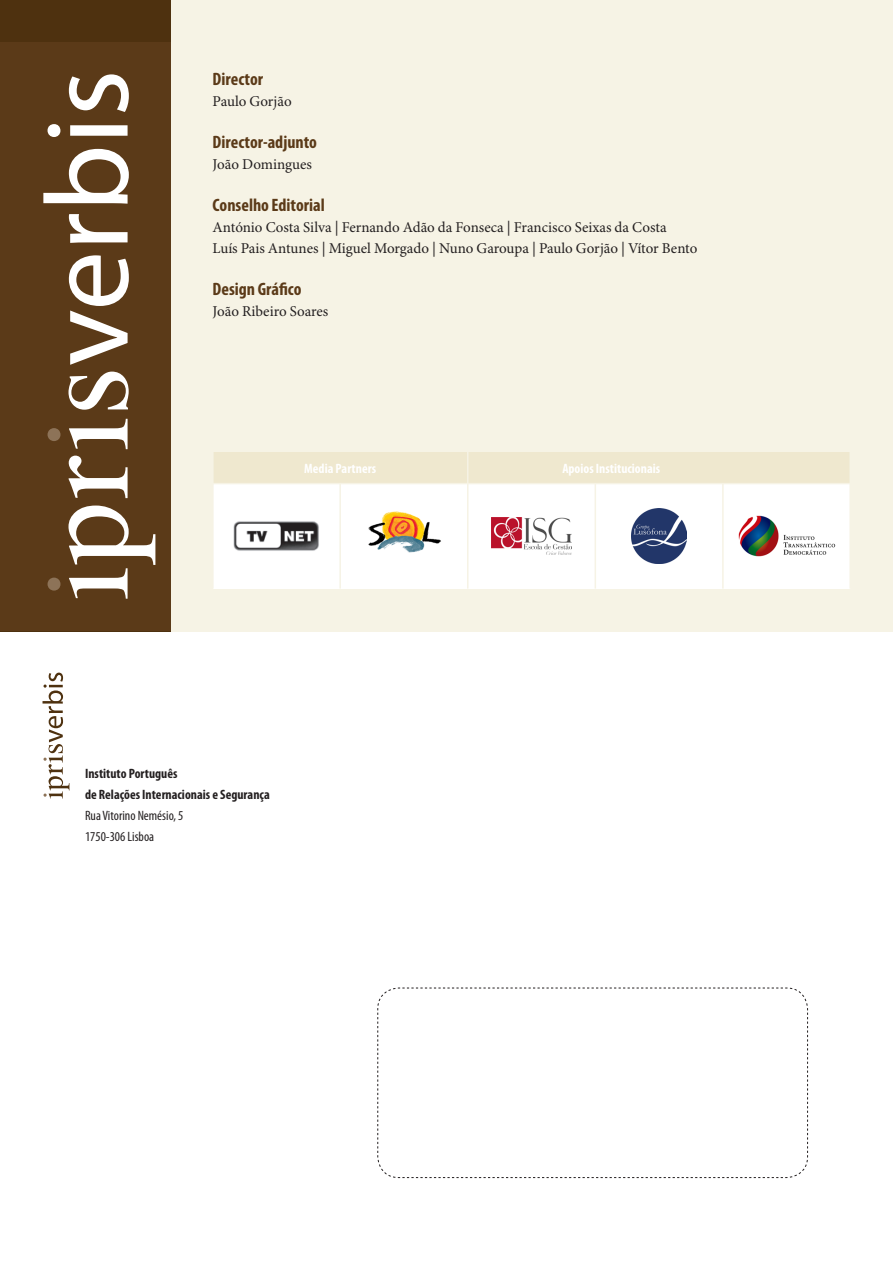
<style>
.page{position:relative;width:893px;height:1263px;background:#fff}
.page>*{position:absolute;margin:0;border:0;box-sizing:border-box;transform-origin:0 0}
.Parágrafo_inicial{font:700 condensed 18px "Myriad Pro";color:#5b3a18}
.Parágrafo_inicial-2{font:15px "Minion Pro";color:#231f20}
.t1{font:700 condensed 13.65px "Myriad Pro";color:#231f20}
.t2{font:condensed 13.65px "Myriad Pro";color:#231f20}
.t3{font:700 condensed 13.65px "Myriad Pro";color:#fff}
</style>
<div class="page">
<div style="left:0;top:0;width:893px;height:631px;background:#f6f3e5"></div>
<div style="left:213px;top:452px;width:637px;height:32px;background:#efe8cf"></div>
<div style="left:0;top:0;width:170px;height:631px;background:#4e310f"></div>
<svg style="left:377px;top:987px;width:431px;height:191px"></svg>
<svg style="left:43px;top:673px;width:26px;height:126px"></svg>
<div style="left:213px;top:484px;width:637px;height:105px;background:#fff"></div>
<img style="left:233px;top:521px;width:86px;height:30px">
<hr style="left:339px;top:484px;width:2px;height:105px;background:#f6f3e5">
<hr style="left:595px;top:484px;width:1px;height:105px;background:#f6f3e5">
<hr style="left:722px;top:484px;width:2px;height:105px;background:#f6f3e5">
<img style="left:492px;top:518px;width:79px;height:36px">
<img style="left:631px;top:508px;width:56px;height:56px">
<img style="left:738px;top:515px;width:98px;height:42px">
<hr style="left:213px;top:483px;width:637px;height:1px;background:#f6f3e5">
<div style="left:0;top:43px;width:170px;height:588px;background:#5b3a18"></div>
<svg style="left:48px;top:578px;width:13px;height:13px"></svg>
<svg style="left:68px;top:505px;width:87px;height:94px"></svg>
<svg style="left:69px;top:456px;width:59px;height:42px"></svg>
<svg style="left:48px;top:428px;width:13px;height:13px"></svg>
<svg style="left:69px;top:419px;width:59px;height:30px"></svg>
<svg style="left:69px;top:372px;width:60px;height:38px"></svg>
<svg style="left:69px;top:255px;width:60px;height:110px"></svg>
<svg style="left:69px;top:214px;width:59px;height:29px"></svg>
<svg style="left:43px;top:149px;width:86px;height:55px"></svg>
<svg style="left:48px;top:124px;width:80px;height:13px"></svg>
<svg style="left:69px;top:74px;width:60px;height:38px"></svg>
<img style="left:368px;top:511px;width:73px;height:41px">
<hr style="left:467px;top:442px;width:1px;height:147px;background:#f6f3e5">
<p class="Parágrafo_inicial" style="left:213px;top:67px;width:52px">Director</p>
<p class="Parágrafo_inicial-2" style="left:213px;top:92px;width:81px">Paulo Gorjão</p>
<p class="Parágrafo_inicial" style="left:213px;top:130px;width:106px">Director-adjunto</p>
<p class="Parágrafo_inicial-2" style="left:213px;top:155px;width:101px">João Domingues</p>
<p class="Parágrafo_inicial" style="left:213px;top:193px;width:114px">Conselho Editorial</p>
<p class="Parágrafo_inicial-2" style="left:213px;top:218px;width:456px">António Costa Silva | Fernando Adão da Fonseca | Francisco Seixas da Costa</p>
<p class="Parágrafo_inicial-2" style="left:213px;top:239px;width:486px">Luís Pais Antunes | Miguel Morgado | Nuno Garoupa | Paulo Gorjão | Vítor Bento</p>
<p class="Parágrafo_inicial" style="left:213px;top:277px;width:90px">Design Gráfico</p>
<p class="Parágrafo_inicial-2" style="left:213px;top:302px;width:117px">João Ribeiro Soares</p>
<p class="t3" style="left:304px;top:460px;width:73px">Media Partners</p>
<p class="t3" style="left:562px;top:460px;width:99px">Apoios Institucionais</p>
<p class="t1" style="left:85px;top:764px;width:94px">Instituto Português</p>
<p class="t1" style="left:85px;top:785px;width:186px">de Relações Internacionais e Segurança</p>
<p class="t2" style="left:85px;top:807px;width:100px">Rua Vitorino Nemésio, 5</p>
<p class="t2" style="left:85px;top:828px;width:71px">1750-306 Lisboa</p>
</div>
